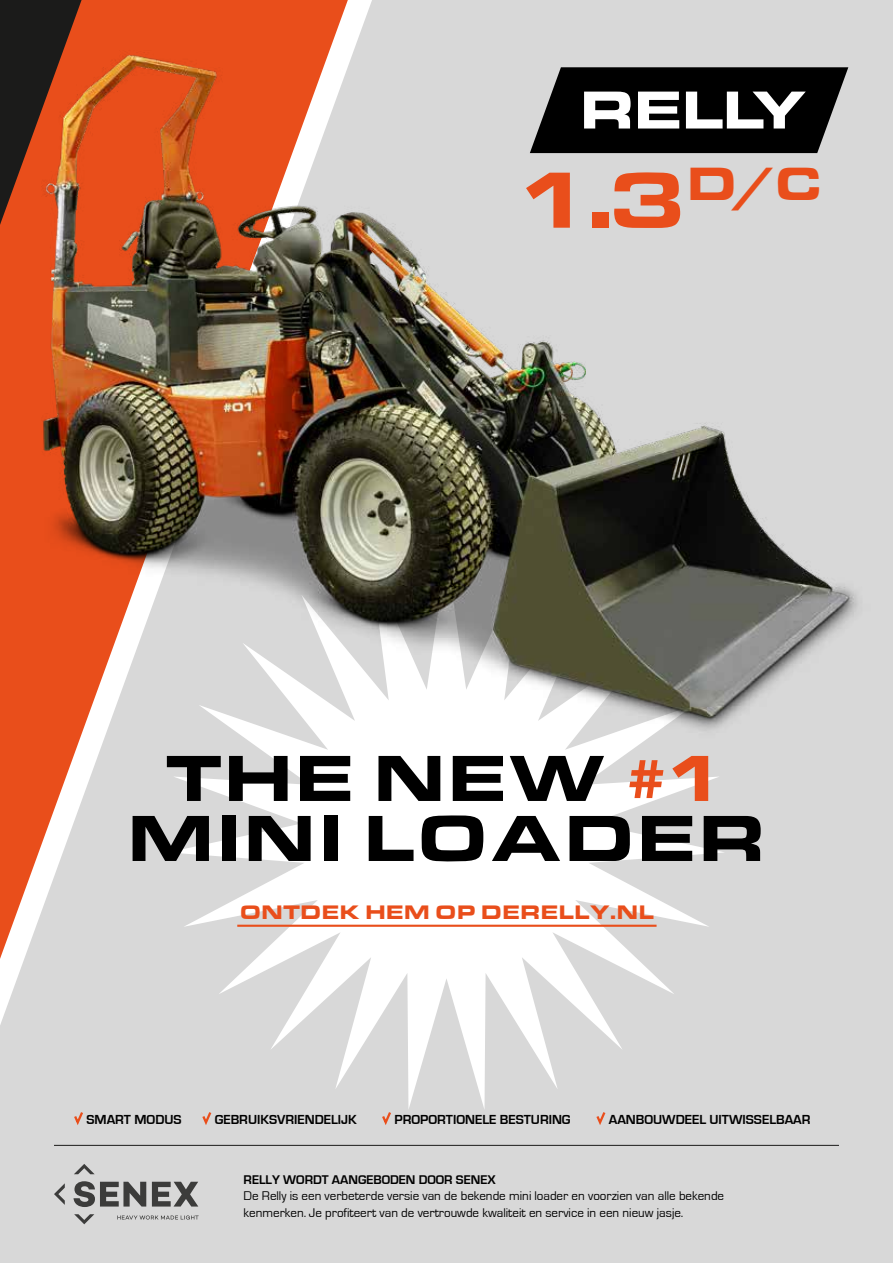
<style>
.page{position:relative;width:893px;height:1263px;background:#d8d8d8}
.page>*{position:absolute;margin:0;border:0;box-sizing:border-box;transform-origin:0 0}
.t1{font:900 82.5px "Eurostile Extended";color:#e94e1b}
.t2{font:900 67.5px/60px "Eurostile Extended";letter-spacing:.02em;color:#000;text-align:center}
.t3{font:900 20.1px "Eurostile Extended";color:#e94e1b}
.t4{font:700 13.5px "Eurostile";color:#000}
.t5{font:13.05px/16.2px "Eurostile";color:#000}
.t6{font:700 13.05px "Eurostile";color:#000}
.s1{color:#e94e1b}
</style>
<div class="page">
<svg style="left:0;top:770px;width:93px;height:189px"></svg>
<svg style="left:169px;top:770px;width:555px;height:339px"></svg>
<hr style="left:237px;top:925px;width:420px;height:2px;background:#e94e1b">
<svg style="left:74px;top:1112px;width:9px;height:13px"></svg>
<svg style="left:202px;top:1112px;width:10px;height:13px"></svg>
<svg style="left:382px;top:1112px;width:9px;height:13px"></svg>
<svg style="left:596px;top:1112px;width:10px;height:13px"></svg>
<hr style="left:54px;top:1145px;width:785px;height:1px;background:#1b1b1a">
<img style="left:0;top:0;width:858px;height:770px">
<svg style="left:54px;top:1164px;width:145px;height:60px"></svg>
<h1 class="t1" style="left:515px;top:152px;width:309px">1.3<sup>D/C</sup></h1>
<h2 class="t2" style="left:127px;top:748px;width:641px">THE NEW <span class="s1">#1<br></span>MINI LOADER</h2>
<h3 class="t3" style="left:240px;top:901px;width:416px">ONTDEK HEM OP DERELLY.NL</h3>
<p class="t4" style="left:86px;top:1112px;width:97px">SMART MODUS</p>
<p class="t4" style="left:215px;top:1112px;width:144px">GEBRUIKSVRIENDELIJK</p>
<p class="t4" style="left:394px;top:1112px;width:178px">PROPORTIONELE BESTURING</p>
<p class="t4" style="left:609px;top:1112px;width:203px">AANBOUWDEEL UITWISSELBAAR</p>
<p class="t6" style="left:244px;top:1173px;width:253px">RELLY WORDT AANGEBODEN DOOR SENEX</p>
<p class="t5" style="left:244px;top:1188px;width:482px">De Relly is een verbeterde versie van de bekende mini loader en voorzien van alle bekende kenmerken. Je profiteert van de vertrouwde kwaliteit en service in een nieuw jasje.</p>
</div>
